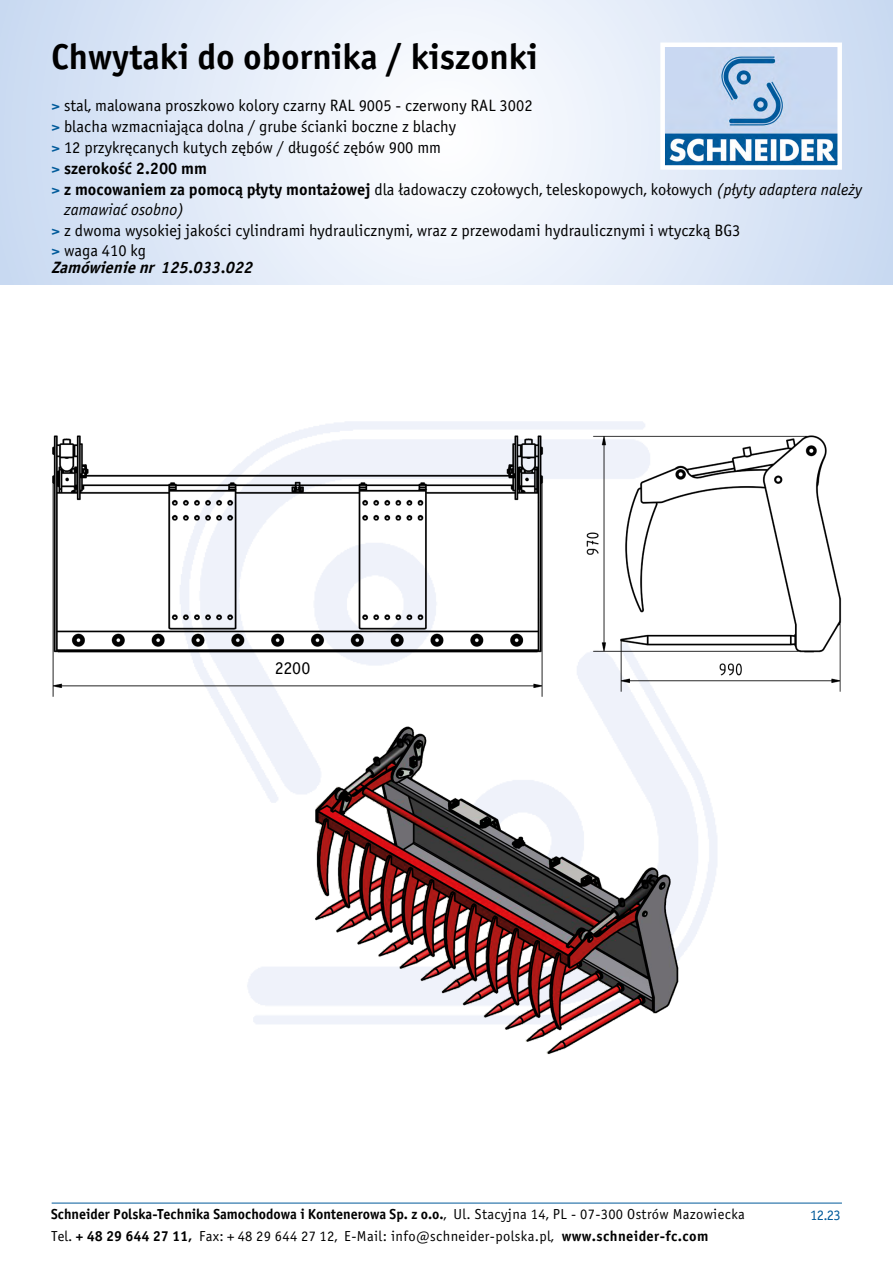
<style>
.page{position:relative;width:893px;height:1263px;background:#fff}
.page>*{position:absolute;margin:0;border:0;box-sizing:border-box;transform-origin:0 0}
.t1{font:36px "Officina Sans Bold ITC";color:#000}
.t2{font:18px "Officina Sans Book ITC";color:#000}
.t3{font:16.5px/21px "Officina Sans Book ITC";color:#000}
.t4{font:italic 16.5px "Officina Sans Bold ITC";color:#000}
.t5{font:16.5px "Officina Sans Bold ITC";color:#000}
.t6{font:italic 16.5px "Officina Sans Book ITC";color:#000}
.t7{font:14.55px "Officina Sans Bold ITC";color:#000}
.t8{font:14.55px "Officina Sans Book ITC";letter-spacing:.025em;color:#000}
.t9{font:14.55px "Officina Sans Book ITC";color:#005a9a}
.s1{font-family:"Officina Sans Bold ITC";color:#005a9a}
.s2{color:#005a9a}
.s3{font-family:"Officina Sans Bold ITC"}
.s4{font-style:italic}
.s5{font-style:inherit}
.s6{font-family:"Officina Sans Book ITC"}
</style>
<div class="page">
<svg style="left:0;top:0;width:893px;height:285px"></svg>
<img style="left:665px;top:48px;width:172px;height:117px">
<div style="left:660px;top:43px;width:182px;height:127px;border:4px solid #fff"></div>
<img style="left:52px;top:428px;width:791px;height:626px">
<hr style="left:52px;top:1203px;width:790px;height:1px;background:#005a9a">
<h1 class="t1" style="left:51px;top:34px;width:488px">Chwytaki do obornika / kiszonki</h1>
<p class="t3" style="left:51px;top:95px;width:483px"><span class="s1">&gt;</span> stal, malowana proszkowo kolory czarny RAL 9005 - czerwony RAL 3002 <span class="s1">&gt;</span> blacha wzmacniająca dolna / grube ścianki boczne z blachy<br><span class="s1">&gt;</span> 12 przykręcanych kutych zębów / długość zębów 900 mm</p>
<p class="t5" style="left:51px;top:158px;width:157px"><span class="s2">&gt;</span> szerokość 2.200 mm</p>
<p class="t3" style="left:51px;top:179px;width:813px"><span class="s1">&gt;</span> <span class="s3">z mocowaniem za pomocą płyty montażowej</span> dla ładowaczy czołowych, teleskopowych, kołowych <span class="s4">(płyty adaptera należy</span></p>
<p class="t6" style="left:64px;top:200px;width:122px">zamawiać osobno)</p>
<p class="t3" style="left:51px;top:220px;width:691px"><span class="s1">&gt;</span> z dwoma wysokiej jakości cylindrami hydraulicznymi, wraz z przewodami hydraulicznymi i wtyczką BG3</p>
<p class="t3" style="left:51px;top:240px;width:97px"><span class="s1">&gt;</span> waga 410 kg</p>
<p class="t4" style="left:51px;top:257px;width:204px">Zamówienienr <span class="s5">1 2 5 . 03 3 . 0 2 2</span></p>
<p class="t2" style="left:275px;top:658px;width:37px">2200</p>
<p class="t7" style="left:51px;top:1205px;width:695px">Schneider Polska-Technika Samochodowa i Kontenerowa Sp. z o.o.<span class="s6">, Ul. Stacyjna 14, PL - 07-300 Ostrów Mazowiecka</span></p>
<p class="t9" style="left:810px;top:1207px;width:32px">12.23</p>
<p class="t8" style="left:51px;top:1227px;width:659px">Tel. <span class="s3">+ 48 29 644 27 11,</span> Fax: + 48 29 644 27 12, E-Mail: info@schneider-polska.pl, <span class="s3">www.schneider-fc.com</span></p>
</div>
